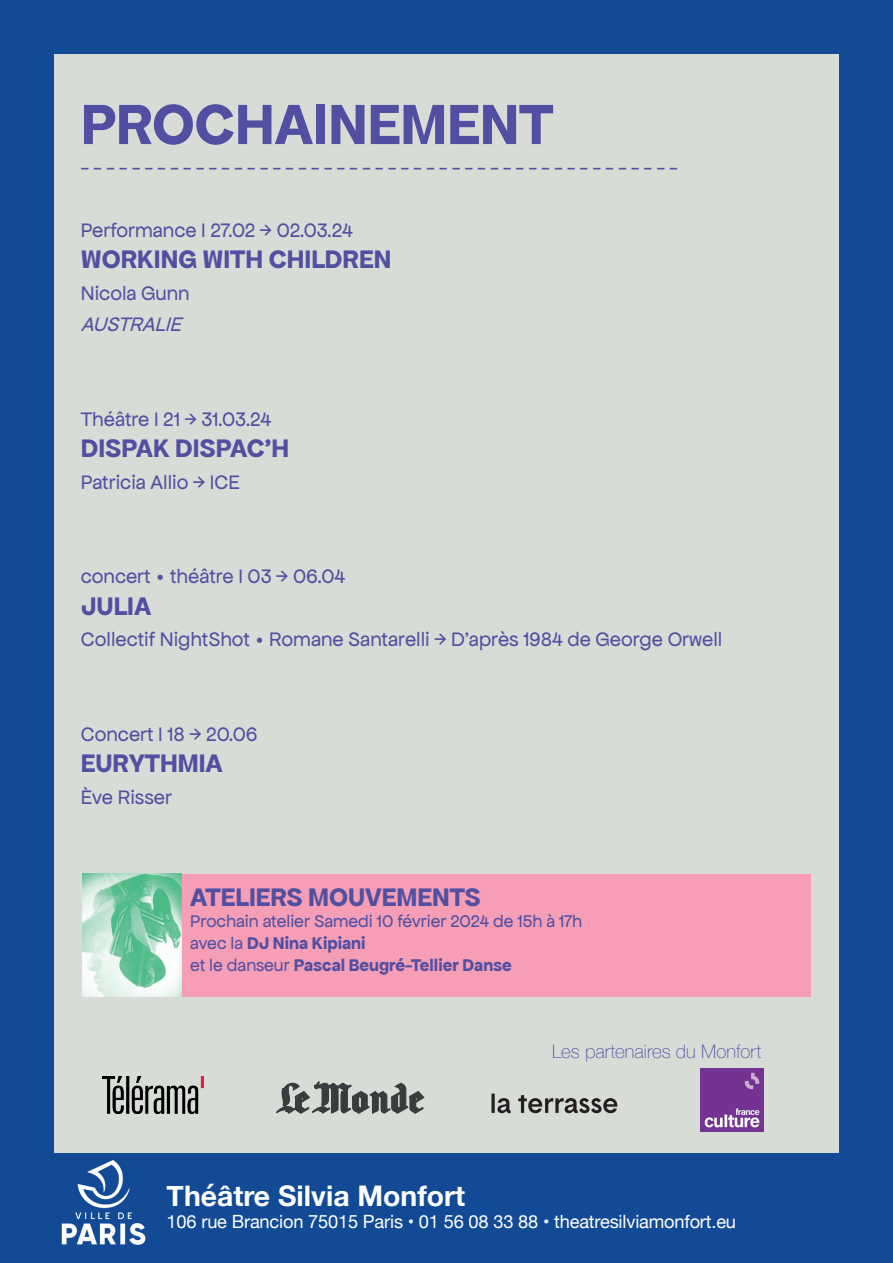
<style>
.page{position:relative;width:893px;height:1263px;background:#124a95}
.page>*{position:absolute;margin:0;border:0;box-sizing:border-box;transform-origin:0 0}
.t1{font:700 60.3px "Apfel Grotezk";color:#504fa1}
.t2{font:700 28.35px "Helvetica Neue";color:#fff}
.t3{font:700 27px "Apfel Grotezk";color:#504fa1}
.t4{font:20.85px "Apfel Grotezk";color:#504fa1}
.t5{font:italic 20.85px "Apfel Grotezk";color:#504fa1}
.t6{font:100 18.75px "Helvetica Neue";color:#504fa1}
.t7{font:18.3px "Helvetica Neue";letter-spacing:-.01em;color:#fff}
.t8{font:18px/21.6px "Apfel Grotezk";color:#504fa1}
.s1{font-weight:700}
</style>
<div class="page">
<div style="left:54px;top:54px;width:785px;height:1099px;background:#d7ddd6"></div>
<img style="left:102px;top:1077px;width:101px;height:36px">
<svg style="left:277px;top:1082px;width:147px;height:31px"></svg>
<svg style="left:491px;top:1093px;width:126px;height:20px"></svg>
<img style="left:700px;top:1068px;width:63px;height:63px">
<img style="left:61px;top:1160px;width:85px;height:85px">
<div style="left:182px;top:874px;width:628px;height:122px;background:#f59eb6"></div>
<img style="left:83px;top:874px;width:99px;height:122px">
<h1 class="t1" style="left:81px;top:89px;width:474px">PROCHAINEMENT</h1>
<p class="t4" style="left:81px;top:156px;width:598px">- - - - - - - - - - - - - - - - - - - - - - - - - - - - - - - - - - - - - - - - - - - - - - -</p>
<p class="t4" style="left:81px;top:219px;width:274px">Performance I 27.02 → 02.03.24</p>
<p class="t3" style="left:81px;top:244px;width:312px">WORKING WITH CHILDREN</p>
<p class="t4" style="left:81px;top:282px;width:110px">Nicola Gunn</p>
<p class="t5" style="left:81px;top:313px;width:108px">AUSTRALIE</p>
<p class="t4" style="left:81px;top:408px;width:192px">Théâtre I 21 → 31.03.24</p>
<p class="t3" style="left:81px;top:433px;width:210px">DISPAK DISPAC’H</p>
<p class="t4" style="left:81px;top:471px;width:161px">Patricia Allio → ICE</p>
<p class="t4" style="left:81px;top:565px;width:266px">concert • théâtre I 03 → 06.04</p>
<p class="t3" style="left:81px;top:590px;width:72px">JULIA</p>
<p class="t4" style="left:81px;top:628px;width:643px">Collectif NightShot • Romane Santarelli → D’après 1984 de George Orwell</p>
<p class="t4" style="left:81px;top:723px;width:178px">Concert I 18 → 20.06</p>
<p class="t3" style="left:81px;top:748px;width:144px">EURYTHMIA</p>
<p class="t4" style="left:81px;top:786px;width:93px">Ève Risser</p>
<p class="t3" style="left:190px;top:881px;width:292px">ATELIERS MOUVEMENTS</p>
<p class="t8" style="left:190px;top:911px;width:394px">Prochain atelier Samedi 10 février 2024 de 15h à 17h avec la <span class="s1">DJ Nina Kipiani<br></span>et le danseur <span class="s1">Pascal Beugré-Tellier Danse</span></p>
<p class="t6" style="left:552px;top:1037px;width:210px">Les partenaires du Monfort</p>
<h2 class="t2" style="left:167px;top:1174px;width:300px">Théâtre Silvia Monfort</h2>
<p class="t7" style="left:167px;top:1208px;width:571px">106 rue Brancion 75015 Paris • 01 56 08 33 88 • theatresilviamonfort.eu</p>
</div>
